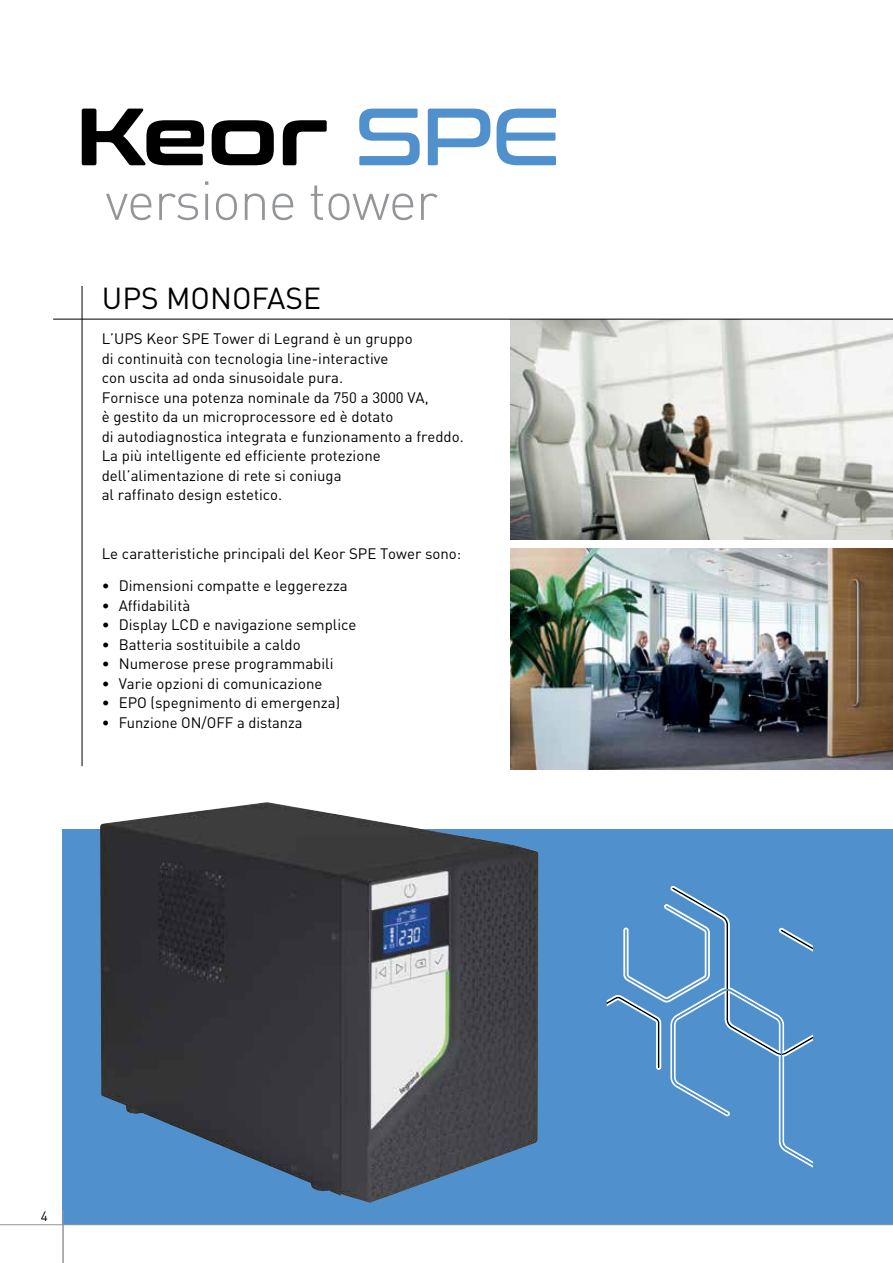
<style>
.page{position:relative;width:893px;height:1263px;background:#fff}
.page>*{position:absolute;margin:0;border:0;box-sizing:border-box;transform-origin:0 0}
.t1{font:700 81px "Conthrax Rg";color:#000}
.t2{font:300 54px "DIN Pro";letter-spacing:-.02em;color:#939598}
.t3{font:30px "DIN Pro";color:#000}
.t4{font:15px/19.5px "DIN Pro";color:#000}
.t5{font:13.5px "DIN Pro";color:#000}
.s1{font-weight:400;color:#5091cd}
</style>
<div class="page">
<div style="left:63px;top:829px;width:830px;height:396px;background:#5091cd"></div>
<svg style="left:607px;top:886px;width:206px;height:282px"></svg>
<hr style="left:82px;top:286px;width:1px;height:480px;background:#000">
<img style="left:510px;top:320px;width:383px;height:219px">
<img style="left:510px;top:549px;width:383px;height:221px">
<img style="left:100px;top:802px;width:438px;height:401px">
<hr style="left:63px;top:1210px;width:1px;height:53px;background:#939598">
<hr style="left:0;top:1224px;width:893px;height:1px;background:#939598">
<hr style="left:53px;top:319px;width:840px;height:1px;background:#000">
<h1 class="t1" style="left:77px;top:75px;width:485px">Keor <span class="s1">SPE</span></h1>
<h2 class="t2" style="left:105px;top:164px;width:334px">versione tower</h2>
<h3 class="t3" style="left:102px;top:278px;width:221px">UPS MONOFASE</h3>
<p class="t4" style="left:102px;top:328px;width:364px">L’UPS Keor SPE Tower di Legrand è un gruppo<br>di continuità con tecnologia line-interactive<br>con uscita ad onda sinusoidale pura.<br>Fornisce una potenza nominale da 750 a 3000 VA,<br>è gestito da un microprocessore ed è dotato<br>di autodiagnostica integrata e funzionamento a freddo.<br>La più intelligente ed efficiente protezione dell’alimentazione di rete si coniuga<br>al raffinato design estetico.</p>
<p class="t4" style="left:102px;top:543px;width:361px">Le caratteristiche principali del Keor SPE Tower sono:</p>
<p class="t4" style="left:102px;top:575px;width:248px">• Dimensioni compatte e leggerezza</p>
<p class="t4" style="left:102px;top:595px;width:90px">• Affidabilità</p>
<p class="t4" style="left:102px;top:614px;width:256px">• Display LCD e navigazione semplice</p>
<p class="t4" style="left:102px;top:634px;width:200px">• Batteria sostituibile a caldo</p>
<p class="t4" style="left:102px;top:653px;width:233px">• Numerose prese programmabili</p>
<p class="t4" style="left:102px;top:673px;width:222px">• Varie opzioni di comunicazione</p>
<p class="t4" style="left:102px;top:692px;width:240px">• EPO (spegnimento di emergenza)</p>
<p class="t4" style="left:102px;top:712px;width:202px">• Funzione ON/OFF a distanza</p>
<p class="t5" style="left:41px;top:1206px;width:9px">4</p>
</div>
